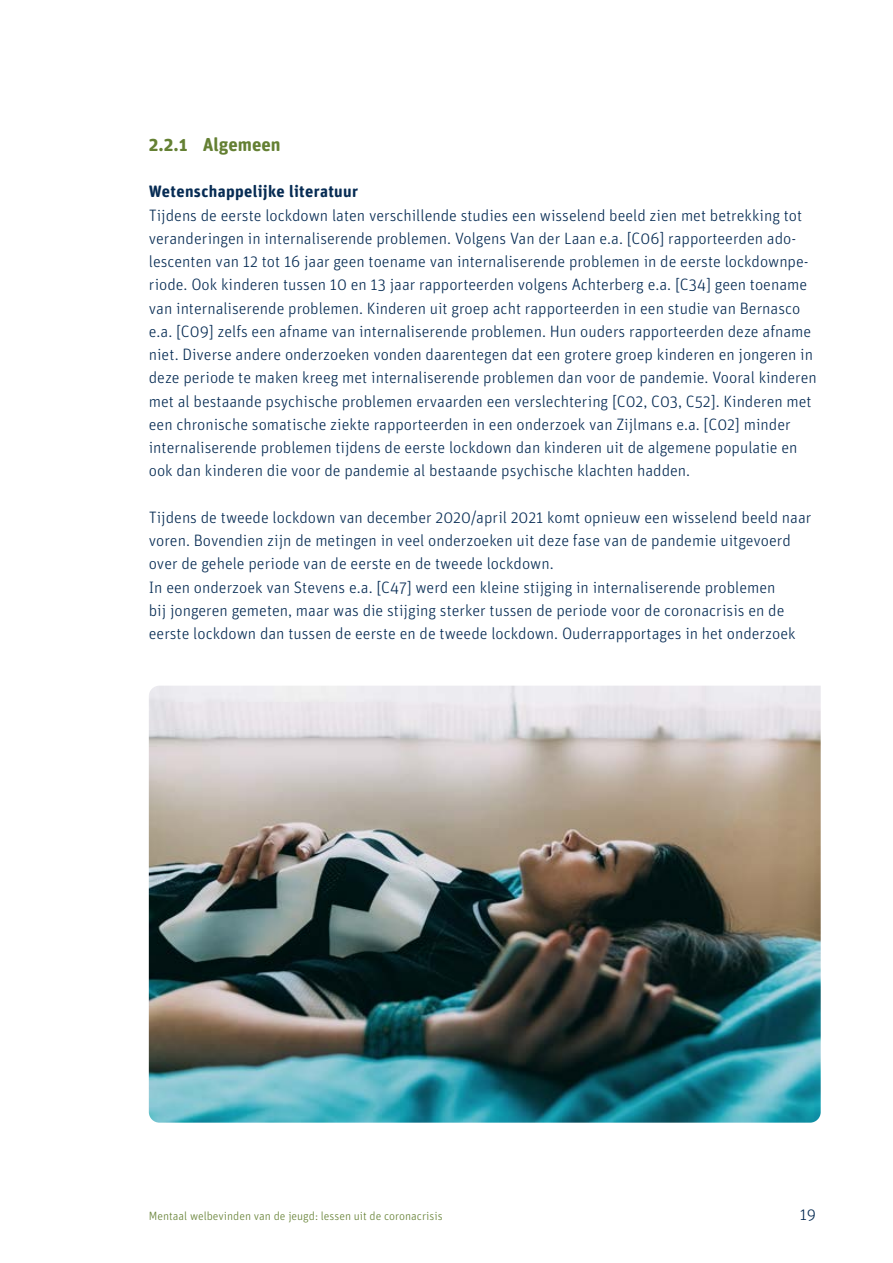
<style>
.page{position:relative;width:893px;height:1263px;background:#fff}
.page>*{position:absolute;margin:0;border:0;box-sizing:border-box;transform-origin:0 0}
.Heading_3{font:700 18.75px "Unit Rounded Pro";color:#648033}
.plattetekst_online{font:300 16.5px/23.2px "Unit Rounded Pro";color:#072c54}
.Tussenkop_blauw_vet{font:700 16.5px "Unit Rounded Pro";letter-spacing:.02em;color:#072c54}
.t1{font:300 12px "Unit Rounded Pro";color:#648033}
</style>
<div class="page">
<img style="left:149px;top:686px;width:672px;height:437px">
<h3 class="Heading_3" style="left:149px;top:131px;width:133px">2.2.1 Algemeen</h3>
<h3 class="Tussenkop_blauw_vet" style="left:149px;top:180px;width:211px">Wetenschappelijke literatuur</h3>
<p class="plattetekst_online" style="left:149px;top:203px;width:669px">Tijdens de eerste lockdown laten verschillende studies een wisselend beeld zien met betrekking tot veranderingen in internaliserende problemen. Volgens Van der Laan e.a. [C06] rapporteerden ado&shy;lescenten van 12 tot 16 jaar geen toename van internaliserende problemen in de eerste lockdownpe&shy;riode. Ook kinderen tussen 10 en 13 jaar rapporteerden volgens Achterberg e.a. [C34] geen toename van internaliserende problemen. Kinderen uit groep acht rapporteerden in een studie van Bernasco e.a. [C09] zelfs een afname van internaliserende problemen. Hun ouders rapporteerden deze afname niet. Diverse andere onderzoeken vonden daarentegen dat een grotere groep kinderen en jongeren in deze periode te maken kreeg met internaliserende problemen dan voor de pandemie. Vooral kinderen met al bestaande psychische problemen ervaarden een verslechtering [C02, C03, C52]. Kinderen met een chronische somatische ziekte rapporteerden in een onderzoek van Zijlmans e.a. [C02] minder internaliserende problemen tijdens de eerste lockdown dan kinderen uit de algemene populatie en ook dan kinderen die voor de pandemie al bestaande psychische klachten hadden.</p>
<p class="plattetekst_online" style="left:149px;top:505px;width:664px">Tijdens de tweede lockdown van december 2020/april 2021 komt opnieuw een wisselend beeld naar voren. Bovendien zijn de metingen in veel onderzoeken uit deze fase van de pandemie uitgevoerd over de gehele periode van de eerste en de tweede lockdown.</p>
<p class="plattetekst_online" style="left:149px;top:575px;width:648px">In een onderzoek van Stevens e.a. [C47] werd een kleine stijging in internaliserende problemen bij jongeren gemeten, maar was die stijging sterker tussen de periode voor de coronacrisis en de eerste lockdown dan tussen de eerste en de tweede lockdown. Ouderrapportages in het onderzoek</p>
<p class="t1" style="left:149px;top:1209px;width:295px">Mentaal welbevinden van de jeugd: lessen uit de coronacrisis</p>
<p class="plattetekst_online" style="left:800px;top:1203px;width:18px">19</p>
</div>
